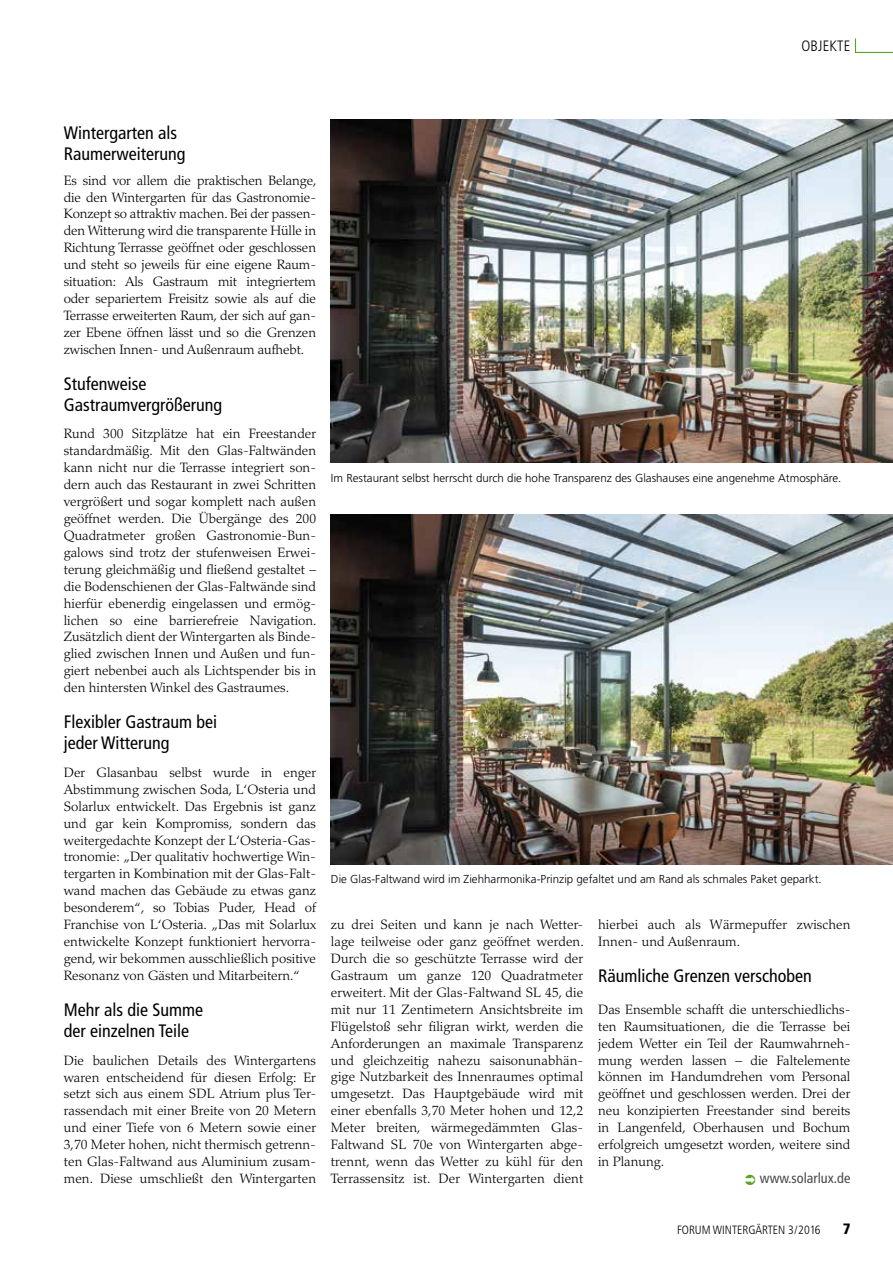
<style>
.page{position:relative;width:893px;height:1263px;background:#fff}
.page>*{position:absolute;margin:0;border:0;box-sizing:border-box;transform-origin:0 0}
.t1{font:condensed 18px/21.3px "Frutiger";color:#000}
.t2{font:300 condensed 15px "Frutiger";letter-spacing:.01em;color:#000}
.t3{font:900 condensed 15px "Frutiger";color:#000}
.t4{font:condensed 14.25px "Frutiger";color:#4d4846}
.t5{font:300 13.5px/17px "Palatino";letter-spacing:-.01em;color:#000;text-align:justify}
.t6{font:300 condensed 12px "Frutiger";color:#000}
.t7{font:300 11.55px "Frutiger";color:#000}
</style>
<div class="page">
<hr style="left:855px;top:52px;width:38px;height:1px;background:#5ba128">
<svg style="left:855px;top:38px;width:1px;height:14px"></svg>
<img style="left:331px;top:119px;width:562px;height:343px">
<img style="left:331px;top:515px;width:562px;height:350px">
<p class="t2" style="left:801px;top:37px;width:50px">OBJEKTE</p>
<h1 class="t1" style="left:64px;top:122px;width:123px">Wintergarten als<br>Raumerweiterung</h1>
<p class="t5" style="left:64px;top:172px;width:254px;text-align:left">Es sind vor allem die praktischen Belange, die den Wintergarten für das Gastronomie-Konzept so attraktiv machen. Bei der passen&shy;den Witterung wird die transparente Hülle in Richtung Terrasse geöffnet oder geschlossen und steht so jeweils für eine eigene Raum&shy;situation: Als Gastraum mit integriertem oder separiertem Freisitz sowie als auf die Terrasse erweiterten Raum, der sich auf gan&shy;zer Ebene öffnen lässt und so die Grenzen zwischen Innen- und Außenraum aufhebt.</p>
<h1 class="t1" style="left:64px;top:373px;width:160px">Stufenweise<br>Gastraumvergrößerung</h1>
<p class="t5" style="left:64px;top:426px;width:254px">Rund 300 Sitzplätze hat ein Freestander standardmäßig. Mit den Glas-Faltwänden kann nicht nur die Terrasse integriert son&shy;dern auch das Restaurant in zwei Schritten vergrößert und sogar komplett nach außen geöffnet werden. Die Übergänge des 200<br>Quadratmeter großen Gastronomie-Bun&shy;galows sind trotz der stufenweisen Erwei&shy;terung gleichmäßig und fließend gestaltet – die Bodenschienen der Glas-Faltwände sind hierfür ebenerdig eingelassen und ermög&shy;lichen so eine barrierefreie Navigation.<br>Zusätzlich dient der Wintergarten als Binde&shy;glied zwischen Innen und Außen und fun&shy;giert nebenbei auch als Lichtspender bis in den hintersten Winkel des Gastraumes.</p>
<h1 class="t1" style="left:64px;top:711px;width:155px">Flexibler Gastraum bei jeder Witterung</h1>
<p class="t5" style="left:64px;top:764px;width:254px">Der Glasanbau selbst wurde in enger Abstimmung zwischen Soda, L‘Osteria und Solarlux entwickelt. Das Ergebnis ist ganz und gar kein Kompromiss, sondern das weitergedachte Konzept der L‘Osteria-Gas&shy;tronomie: „Der qualitativ hochwertige Win&shy;tergarten in Kombination mit der Glas-Falt&shy;wand machen das Gebäude zu etwas ganz besonderem“, so Tobias Puder, Head of Franchise von L‘Osteria. „Das mit Solarlux entwickelte Konzept funktioniert hervorra&shy;gend, wir bekommen ausschließlich positive Resonanz von Gästen und Mitarbeitern.“</p>
<h1 class="t1" style="left:64px;top:999px;width:141px">Mehr als die Summe der einzelnen Teile</h1>
<p class="t5" style="left:64px;top:1052px;width:254px">Die baulichen Details des Wintergartens waren entscheidend für diesen Erfolg: Er setzt sich aus einem SDL Atrium plus Ter&shy;rassendach mit einer Breite von 20 Metern und einer Tiefe von 6 Metern sowie einer 3,70 Meter hohen, nicht thermisch getrenn&shy;ten Glas-Faltwand aus Aluminium zusam&shy;men. Diese umschließt den Wintergarten</p>
<p class="t7" style="left:331px;top:471px;width:512px">Im Restaurant selbst herrscht durch die hohe Transparenz des Glashauses eine angenehme Atmosphäre.</p>
<p class="t7" style="left:331px;top:872px;width:492px">Die Glas-Faltwand wird im Ziehharmonika-Prinzip gefaltet und am Rand als schmales Paket geparkt.</p>
<p class="t5" style="left:331px;top:916px;width:254px">zu drei Seiten und kann je nach Wetter&shy;lage teilweise oder ganz geöffnet werden.<br>Durch die so geschützte Terrasse wird der Gastraum um ganze 120 Quadratmeter erweitert. Mit der Glas-Faltwand SL 45, die mit nur 11 Zentimetern Ansichtsbreite im Flügelstoß sehr filigran wirkt, werden die Anforderungen an maximale Transparenz und gleichzeitig nahezu saisonunabhän&shy;gige Nutzbarkeit des Innenraumes optimal umgesetzt. Das Hauptgebäude wird mit einer ebenfalls 3,70 Meter hohen und 12,2<br>Meter breiten, wärmegedämmten Glas-Faltwand SL 70e von Wintergarten abge&shy;trennt, wenn das Wetter zu kühl für den Terrassensitz ist. Der Wintergarten dient</p>
<p class="t5" style="left:598px;top:916px;width:254px">hierbei auch als Wärmepuffer zwischen<br>Innen- und Außenraum.</p>
<h1 class="t1" style="left:598px;top:965px;width:215px">Räumliche Grenzen verschoben</h1>
<p class="t5" style="left:598px;top:1001px;width:254px">Das Ensemble schafft die unterschiedlichs&shy;ten Raumsituationen, die die Terrasse bei jedem Wetter ein Teil der Raumwahrneh&shy;mung werden lassen – die Faltelemente können im Handumdrehen vom Personal geöffnet und geschlossen werden. Drei der neu konzipierten Freestander sind bereits in Langenfeld, Oberhausen und Bochum erfolgreich umgesetzt worden, weitere sind in Planung.</p>
<p class="t4" style="left:760px;top:1170px;width:92px">www.solarlux.de</p>
<p class="t6" style="left:677px;top:1223px;width:145px">FORUM WINTERGÄRTEN 3/2016</p>
<p class="t3" style="left:843px;top:1219px;width:9px">7</p>
</div>
